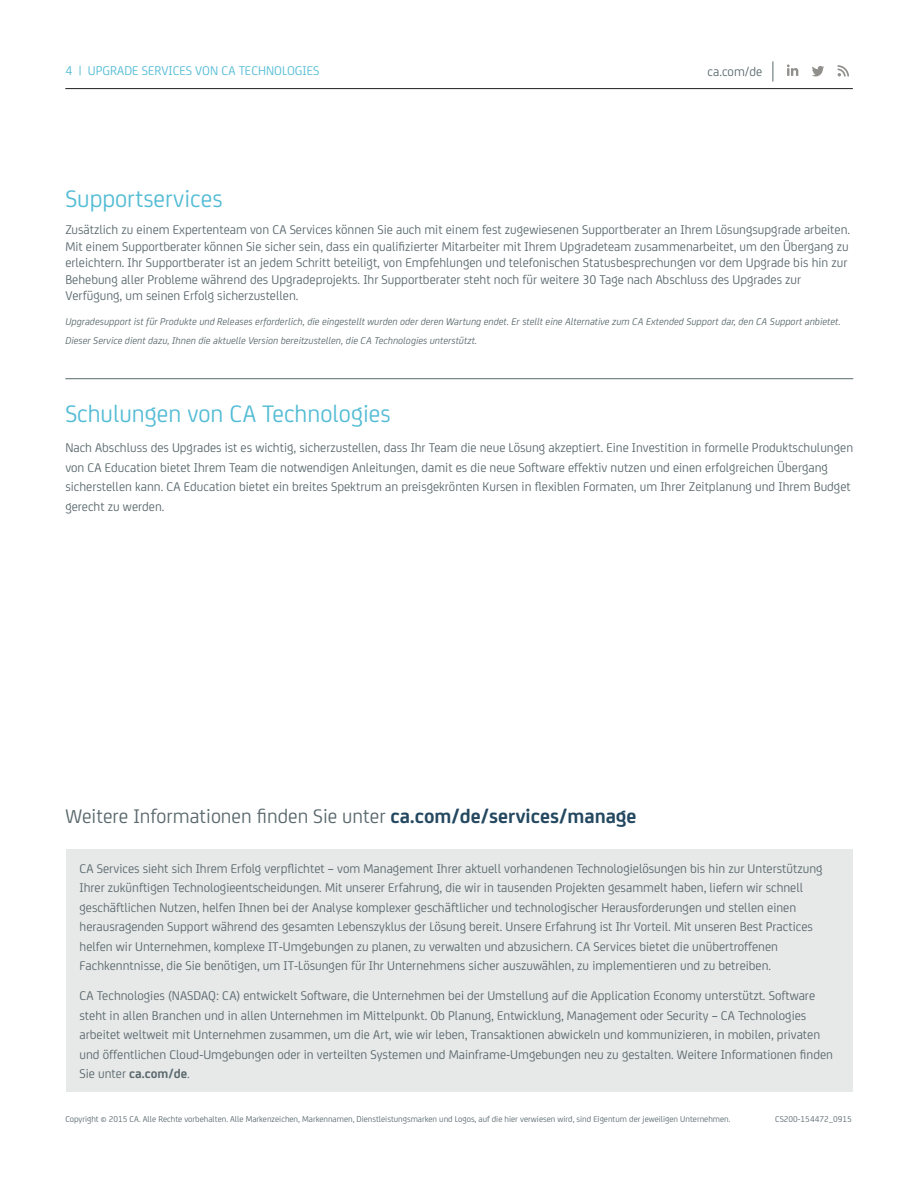
<style>
.page{position:relative;width:918px;height:1188px;background:#fff}
.page>*{position:absolute;margin:0;border:0;box-sizing:border-box;transform-origin:0 0}
.t1{font:25.5px "CA Sans";color:#54bcd5}
.t2{font:21px "CA Sans";color:#5a696e}
.t3{font:13.5px/19.5px "CA Sans";color:#5a696e}
.t4{font:13.5px "CA Sans";color:#54bcd5}
.t5{font:italic 10.5px/19.5px "CA Sans";color:#5a696e}
.t6{font:9px "CA Sans";color:#5a696e}
.s1{font-weight:700;color:#244860}
.s2{font-weight:700}
</style>
<div class="page">
<hr style="left:65px;top:88px;width:788px;height:1px;background:#231f20">
<hr style="left:65px;top:378px;width:788px;height:1px;background:#5a696e">
<div style="left:66px;top:849px;width:787px;height:243px;background:#e7e8e8"></div>
<svg style="left:773px;top:61px;width:1px;height:21px"></svg>
<svg style="left:787px;top:64px;width:11px;height:12px"></svg>
<svg style="left:838px;top:65px;width:11px;height:11px"></svg>
<svg style="left:812px;top:66px;width:12px;height:10px"></svg>
<p class="t4" style="left:65px;top:61px;width:39px">4 | Upgrade</p>
<p class="t4" style="left:142px;top:61px;width:14px">Services</p>
<p class="t4" style="left:195px;top:61px;width:58px">von CA Techn</p>
<p class="t4" style="left:274px;top:61px;width:28px">ologies</p>
<p class="t3" style="left:708px;top:61px;width:56px">ca.com/de</p>
<h1 class="t1" style="left:65px;top:180px;width:159px">Supportservices</h1>
<p class="t3" style="left:65px;top:221px;width:786px;line-height:16.5px">Zusätzlich zu einem Expertenteam von CA Services können Sie auch mit einem fest zugewiesenen Supportberater an Ihrem Lösungsupgrade arbeiten.<br>Mit einem Supportberater können Sie sicher sein, dass ein qualifizierter Mitarbeiter mit Ihrem Upgradeteam zusammenarbeitet, um den Übergang zu erleichtern. Ihr Supportberater ist an jedem Schritt beteiligt, von Empfehlungen und telefonischen Statusbesprechungen vor dem Upgrade bis hin zur Behebung aller Probleme während des Upgradeprojekts. Ihr Supportberater steht noch für weitere 30 Tage nach Abschluss des Upgrades zur Verfügung, um seinen Erfolg sicherzustellen.</p>
<p class="t5" style="left:65px;top:311px;width:777px">Upgradesupport ist für Produkte und Releases erforderlich, die eingestellt wurden oder deren Wartung endet. Er stellt eine Alternative zum CA Extended Support dar, den CA Support anbietet.<br>Dieser Service dient dazu, Ihnen die aktuelle Version bereitzustellen, die CA Technologies unterstützt.</p>
<h1 class="t1" style="left:65px;top:396px;width:327px">Schulungen von CA Technologies</h1>
<p class="t3" style="left:65px;top:437px;width:789px">Nach Abschluss des Upgrades ist es wichtig, sicherzustellen, dass Ihr Team die neue Lösung akzeptiert. Eine Investition in formelle Produktschulungen von CA Education bietet Ihrem Team die notwendigen Anleitungen, damit es die neue Software effektiv nutzen und einen erfolgreichen Übergang sicherstellen kann. CA Education bietet ein breites Spektrum an preisgekrönten Kursen in flexiblen Formaten, um Ihrer Zeitplanung und Ihrem Budget gerecht zu werden.</p>
<h2 class="t2" style="left:65px;top:801px;width:573px">Weitere Informationen finden Sie unter <span class="s1">ca.com/de/services/manage</span></h2>
<p class="t3" style="left:80px;top:858px;width:745px">CA Services sieht sich Ihrem Erfolg verpflichtet – vom Management Ihrer aktuell vorhandenen Technologielösungen bis hin zur Unterstützung Ihrer zukünftigen Technologieentscheidungen. Mit unserer Erfahrung, die wir in tausenden Projekten gesammelt haben, liefern wir schnell geschäftlichen Nutzen, helfen Ihnen bei der Analyse komplexer geschäftlicher und technologischer Herausforderungen und stellen einen herausragenden Support während des gesamten Lebenszyklus der Lösung bereit. Unsere Erfahrung ist Ihr Vorteil. Mit unseren Best Practices helfen wir Unternehmen, komplexe IT-Umgebungen zu planen, zu verwalten und abzusichern. CA Services bietet die unübertroffenen Fachkenntnisse, die Sie benötigen, um IT-Lösungen für Ihr Unternehmens sicher auszuwählen, zu implementieren und zu betreiben.</p>
<p class="t3" style="left:80px;top:985px;width:755px">CA Technologies (NASDAQ: CA) entwickelt Software, die Unternehmen bei der Umstellung auf die Application Economy unterstützt. Software steht in allen Branchen und in allen Unternehmen im Mittelpunkt. Ob Planung, Entwicklung, Management oder Security – CA Technologies arbeitet weltweit mit Unternehmen zusammen, um die Art, wie wir leben, Transaktionen abwickeln und kommunizieren, in mobilen, privaten und öffentlichen Cloud-Umgebungen oder in verteilten Systemen und Mainframe-Umgebungen neu zu gestalten. Weitere Informationen finden Sie unter <span class="s2">ca.com/de</span>.</p>
<p class="t6" style="left:65px;top:1113px;width:667px">Copyright © 2015 CA. Alle Rechte vorbehalten. Alle Markenzeichen, Markennamen, Dienstleistungsmarken und Logos, auf die hier verwiesen wird, sind Eigentum der jeweiligen Unternehmen.</p>
<p class="t6" style="left:775px;top:1113px;width:78px">CS200-154472_0915</p>
</div>
